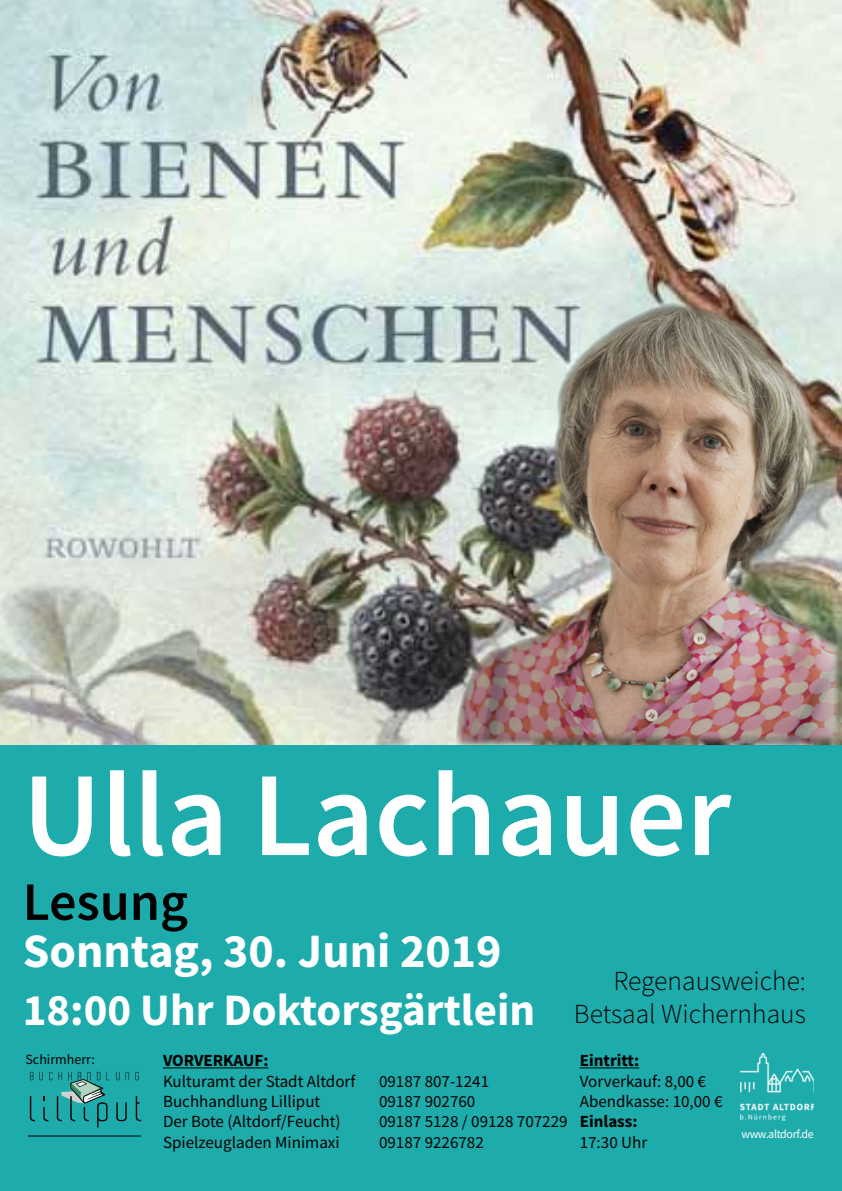
<style>
.page{position:relative;width:842px;height:1191px;background:#1dabab}
.page>*{position:absolute;margin:0;border:0;box-sizing:border-box;transform-origin:0 0}
.t1{font:600 120px "Source Sans Pro";color:#fff}
.t2{font:600 54px "Source Sans Pro";color:#000}
.t3{font:700 48px "Source Sans Pro";color:#fff}
.t4{font:700 45px "Source Sans Pro";color:#fff}
.t5{font:300 27.5px/33px "Source Sans Pro";color:#000;text-align:right}
.t6{font:17px/20.4px "Source Sans Pro";color:#000}
.t7{font:700 17px "Source Sans Pro";color:#000}
.t8{font:14px "Source Sans Pro";color:#000}
.t9{font:12px "Source Sans Pro";letter-spacing:-.03em;color:#fff}
</style>
<div class="page">
<img style="left:741px;top:1053px;width:73px;height:67px">
<hr style="left:163px;top:1067px;width:105px;height:1px;background:#000">
<hr style="left:580px;top:1067px;width:59px;height:1px;background:#000">
<svg style="left:126px;top:1071px;width:3px;height:9px"></svg>
<svg style="left:135px;top:1071px;width:4px;height:9px"></svg>
<svg style="left:116px;top:1102px;width:11px;height:19px"></svg>
<svg style="left:136px;top:1096px;width:5px;height:25px"></svg>
<svg style="left:30px;top:1071px;width:80px;height:56px"></svg>
<hr style="left:28px;top:1135px;width:113px;height:1px;background:#000">
<img style="left:0;top:0;width:842px;height:744px">
<div style="left:452px;top:300px;width:390px;height:446px;background:#000;opacity:.5"></div>
<h1 class="t1" style="left:23px;top:736px;width:710px">Ulla Lachauer</h1>
<h2 class="t2" style="left:23px;top:866px;width:167px">Lesung</h2>
<h3 class="t3" style="left:23px;top:919px;width:480px">Sonntag, 30. Juni 2019</h3>
<h3 class="t4" style="left:23px;top:979px;width:514px">18:00 Uhr Doktorsgärtlein</h3>
<p class="t7" style="left:163px;top:1049px;width:107px">VORVERKAUF:</p>
<p class="t6" style="left:163px;top:1070px;width:194px">Kulturamt der Stadt Altdorf</p>
<p class="t6" style="left:379px;top:1070px;width:112px">09187 807-1241</p>
<p class="t6" style="left:163px;top:1091px;width:159px">Buchhandlung Lilliput</p>
<p class="t6" style="left:379px;top:1091px;width:98px">09187 902760</p>
<p class="t6" style="left:163px;top:1111px;width:179px">Der Bote (Altdorf/Feucht)</p>
<p class="t6" style="left:379px;top:1111px;width:190px">09187 5128 / 09128 707229</p>
<p class="t6" style="left:163px;top:1131px;width:178px">Spielzeugladen Minimaxi</p>
<p class="t6" style="left:379px;top:1131px;width:106px">09187 9226782</p>
<h3 class="t5" style="left:574px;top:964px;width:234px">Regenausweiche:<br>Betsaal Wichernhaus</h3>
<p class="t7" style="left:580px;top:1049px;width:61px">Eintritt:</p>
<p class="t6" style="left:580px;top:1070px;width:144px">Vorverkauf: 8,00 €<br>Abendkasse: 10,00 €</p>
<p class="t7" style="left:580px;top:1110px;width:59px">Einlass:</p>
<p class="t6" style="left:580px;top:1131px;width:69px">17:30 Uhr</p>
<p class="t8" style="left:26px;top:1050px;width:71px">Schirmherr:</p>
<p class="t9" style="left:741px;top:1126px;width:74px">www.altdorf.de</p>
</div>
